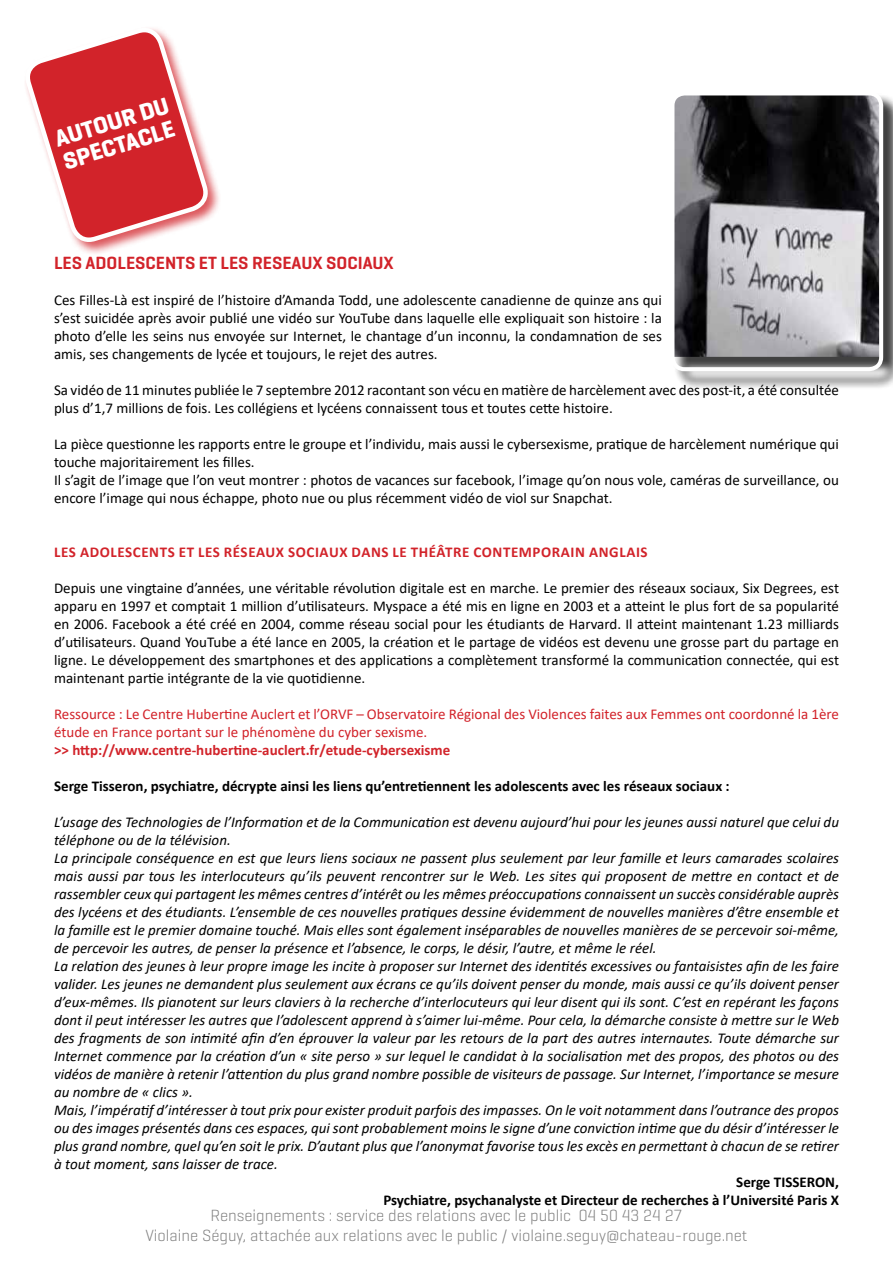
<style>
.page{position:relative;width:893px;height:1263px;background:#fff}
.page>*{position:absolute;margin:0;border:0;box-sizing:border-box;transform-origin:0 0}
.t1{font:700 24px "Geogrotesque";color:#fff}
.t2{font:600 18px "Geogrotesque";color:#d2232a}
.t3{font:300 16.5px/19.8px "Geogrotesque";color:#808080;text-align:center}
.t4{font:italic 15px/18px "Calibri";color:#000}
.t5{font:15px/18px "Calibri";color:#000;text-align:justify}
.t6{font:700 15px/18px "Calibri";color:#000;text-align:right}
.t7{font:15px/18px "Calibri";color:#d2232a}
.t8{font:700 15px "Calibri";color:#d2232a}
.t9{font:700 15px "Calibri";letter-spacing:.04em;color:#d2232a}
</style>
<div class="page">
<div style="left:24px;top:26px;width:197px;height:230px;background:#d2232a;opacity:.75"></div>
<div style="left:673px;top:94px;width:220px;height:296px;background:#000;opacity:.75"></div>
<img style="left:673px;top:94px;width:208px;height:263px">
<div style="left:670px;top:91px;width:213px;height:280px;border:4px solid #fff;border-radius:12px"></div>
<svg style="left:24px;top:26px;width:186px;height:230px"></svg>
<h1 class="t1" style="left:51px;top:125px;width:16px;rotate:-17deg">AUTOUR</h1>
<h1 class="t1" style="left:60px;top:147px;width:16px;rotate:-17deg">SPECTACLE</h1>
<p class="t2" style="left:54px;top:251px;width:341px">LES ADOLESCENTS ET LES RESEAUX SOCIAUX</p>
<p class="t5" style="left:54px;top:290px;width:609px">Ces Filles-Là est inspiré de l’histoire d’Amanda Todd, une adolescente canadienne de quinze ans qui s’est suicidée après avoir publié une vidéo sur YouTube dans laquelle elle expliquait son histoire : la photo d’elle les seins nus envoyée sur Internet, le chantage d’un inconnu, la condamnation de ses amis, ses changements de lycée et toujours, le rejet des autres.</p>
<p class="t5" style="left:54px;top:380px;width:786px">Sa vidéo de 11 minutes publiée le 7 septembre 2012 racontant son vécu en matière de harcèlement avec des post-it, a été consultée plus d’1,7 millions de fois. Les collégiens et lycéens connaissent tous et toutes cette histoire.</p>
<p class="t5" style="left:54px;top:434px;width:786px;text-align:left">La pièce questionne les rapports entre le groupe et l’individu, mais aussi le cybersexisme, pratique de harcèlement numérique qui touche majoritairement les filles.<br>Il s’agit de l’image que l’on veut montrer : photos de vacances sur facebook, l’image qu’on nous vole, caméras de surveillance, ou encore l’image qui nous échappe, photo nue ou plus récemment vidéo de viol sur Snapchat.</p>
<p class="t8" style="left:54px;top:541px;width:66px">Les adolescents</p>
<p class="t8" style="left:179px;top:541px;width:28px">et les</p>
<p class="t9" style="left:224px;top:541px;width:138px">réseaux sociaux dans</p>
<p class="t9" style="left:393px;top:541px;width:178px">le théâtre contemporain</p>
<p class="t8" style="left:589px;top:541px;width:10px">anglais</p>
<p class="t5" style="left:54px;top:578px;width:786px">Depuis une vingtaine d’années, une véritable révolution digitale est en marche. Le premier des réseaux sociaux, Six Degrees, est apparu en 1997 et comptait 1 million d’utilisateurs. Myspace a été mis en ligne en 2003 et a atteint le plus fort de sa popularité en 2006. Facebook a été créé en 2004, comme réseau social pour les étudiants de Harvard. Il atteint maintenant 1.23 milliards d’utilisateurs. Quand YouTube a été lance en 2005, la création et le partage de vidéos est devenu une grosse part du partage en ligne. Le développement des smartphones et des applications a complètement transformé la communication connectée, qui est maintenant partie intégrante de la vie quotidienne.</p>
<p class="t7" style="left:54px;top:704px;width:786px">Ressource : Le Centre Hubertine Auclert et l’ORVF – Observatoire Régional des Violences faites aux Femmes ont coordonné la 1ère étude en France portant sur le phénomène du cyber sexisme.</p>
<p class="t8" style="left:54px;top:739px;width:398px">&gt;&gt; http://www.centre-hubertine-auclert.fr/etude-cybersexisme</p>
<p class="t6" style="left:54px;top:776px;width:677px">Serge Tisseron, psychiatre, décrypte ainsi les liens qu’entretiennent les adolescents avec les réseaux sociaux :</p>
<p class="t4" style="left:54px;top:812px;width:786px">L’usage des Technologies de l’Information et de la Communication est devenu aujourd’hui pour les jeunes aussi naturel que celui du téléphone ou de la télévision.<br>La principale conséquence en est que leurs liens sociaux ne passent plus seulement par leur famille et leurs camarades scolaires mais aussi par tous les interlocuteurs qu’ils peuvent rencontrer sur le Web. Les sites qui proposent de mettre en contact et de rassembler ceux qui partagent les mêmes centres d’intérêt ou les mêmes préoccupations connaissent un succès considérable auprès des lycéens et des étudiants. L’ensemble de ces nouvelles pratiques dessine évidemment de nouvelles manières d’être ensemble et la famille est le premier domaine touché. Mais elles sont également inséparables de nouvelles manières de se percevoir soi-même, de percevoir les autres, de penser la présence et l’absence, le corps, le désir, l’autre, et même le réel.<br>La relation des jeunes à leur propre image les incite à proposer sur Internet des identités excessives ou fantaisistes afin de les faire valider. Les jeunes ne demandent plus seulement aux écrans ce qu’ils doivent penser du monde, mais aussi ce qu’ils doivent penser d’eux-mêmes. Ils pianotent sur leurs claviers à la recherche d’interlocuteurs qui leur disent qui ils sont. C’est en repérant les façons dont il peut intéresser les autres que l’adolescent apprend à s’aimer lui-même. Pour cela, la démarche consiste à mettre sur le Web des fragments de son intimité afin d’en éprouver la valeur par les retours de la part des autres internautes. Toute démarche sur Internet commence par la création d’un « site perso » sur lequel le candidat à la socialisation met des propos, des photos ou des vidéos de manière à retenir l’attention du plus grand nombre possible de visiteurs de passage. Sur Internet, l’importance se mesure au nombre de « clics ».<br>Mais, l’impératif d’intéresser à tout prix pour exister produit parfois des impasses. On le voit notamment dans l’outrance des propos ou des images présentés dans ces espaces, qui sont probablement moins le signe d’une conviction intime que du désir d’intéresser le plus grand nombre, quel qu’en soit le prix. D’autant plus que l’anonymat favorise tous les excès en permettant à chacun de se retirer à tout moment, sans laisser de trace.</p>
<p class="t6" style="left:383px;top:1172px;width:457px">Serge TISSERON,<br>Psychiatre, psychanalyste et Directeur de recherches à l’Université Paris X</p>
<p class="t3" style="left:145px;top:1205px;width:604px">Renseignements : service des relations avec le public 04 50 43 24 27<br>Violaine Séguy, attachée aux relations avec le public / violaine.seguy@chateau-rouge.net</p>
</div>
